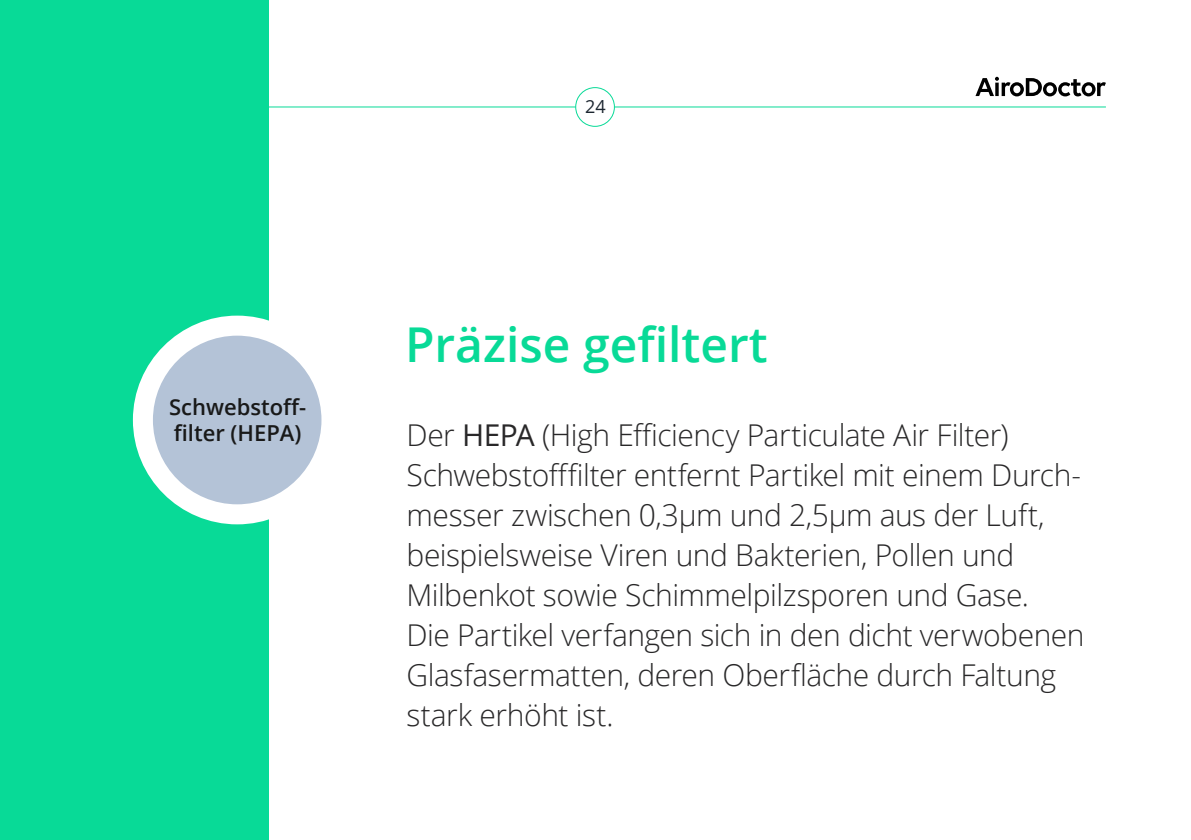
<style>
.page{position:relative;width:1191px;height:840px;background:#fff}
.page>*{position:absolute;margin:0;border:0;box-sizing:border-box;transform-origin:0 0}
.t1{font:600 48px "Open Sans";color:#08da97}
.t2{font:300 30px/40px "Open Sans";letter-spacing:-.015em;color:#292829}
.t3{font:600 22px/26px "Open Sans";color:#191919}
.t4{font:18px "Open Sans";color:#1c2630}
.s1{font-weight:400}
</style>
<div class="page">
<hr style="left:85px;top:106px;width:1021px;height:1px;background:#08da97">
<div style="left:576px;top:88px;width:38px;height:38px;background:#fff;border-radius:50%"></div>
<div style="left:575px;top:87px;width:40px;height:40px;border:1px solid #08da97;border-radius:50%"></div>
<svg style="left:975px;top:77px;width:131px;height:19px"></svg>
<div style="left:0;top:0;width:268px;height:839px;background:#08da97"></div>
<div style="left:143px;top:325px;width:188px;height:189px;background:#b4c3d7;border-radius:50%"></div>
<div style="left:133px;top:315px;width:208px;height:209px;border:20px solid #fff;border-radius:50%"></div>
<p class="t3" style="left:169px;top:393px;width:139px">Schwebstoff&shy;filter (HEPA)</p>
<p class="t4" style="left:585px;top:94px;width:22px">24</p>
<h1 class="t1" style="left:405px;top:311px;width:364px">Präzise gefiltert</h1>
<p class="t2" style="left:406px;top:414px;width:679px">Der <span class="s1">HEPA</span> (High Efficiency Particulate Air Filter)<br>Schwebstofffilter entfernt Partikel mit einem Durch&shy;messer zwischen 0,3µm und 2,5µm aus der Luft, beispielsweise Viren und Bakterien, Pollen und Milbenkot sowie Schimmelpilzsporen und Gase.<br>Die Partikel verfangen sich in den dicht verwobenen Glasfasermatten, deren Oberfläche durch Faltung stark erhöht ist.</p>
</div>
